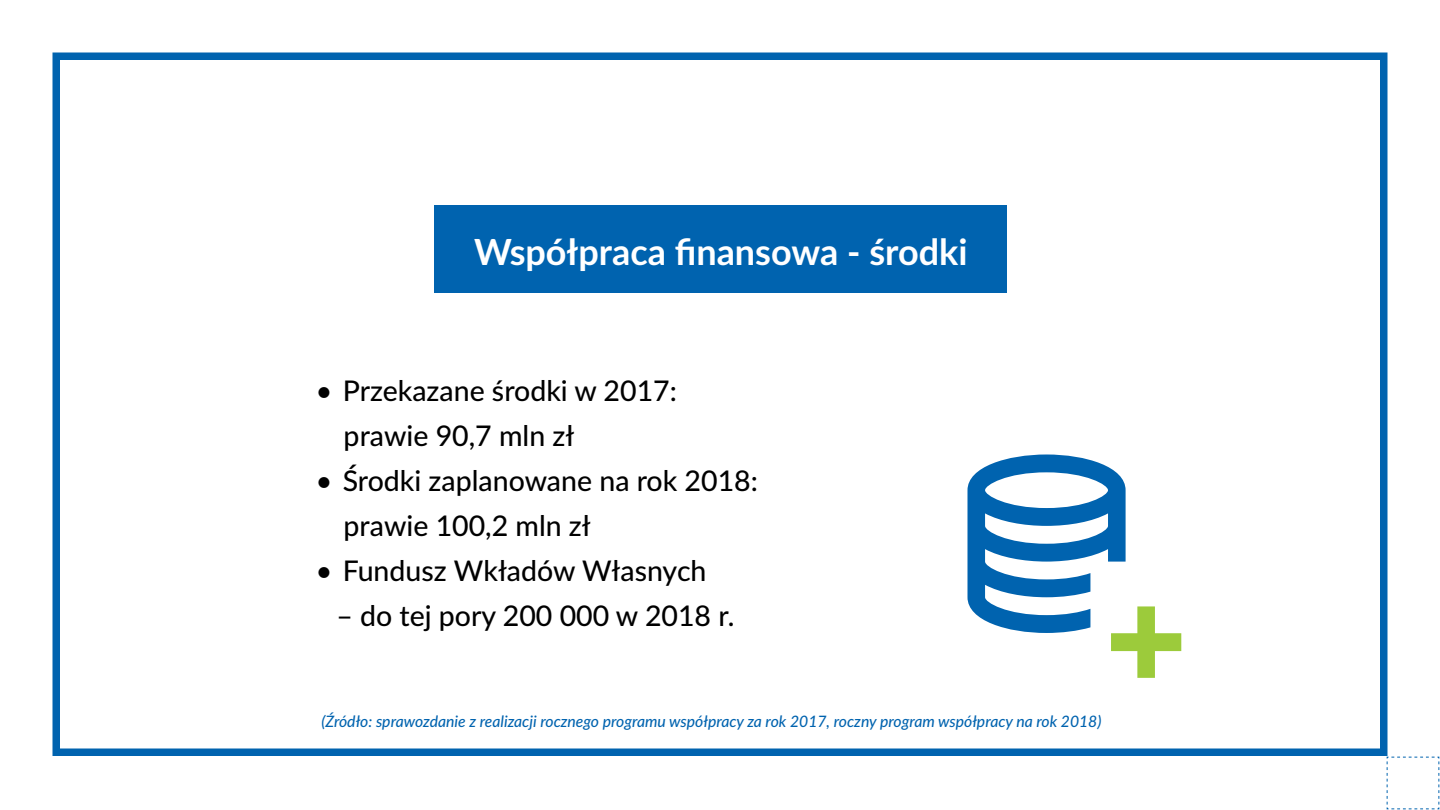
<style>
.page{position:relative;width:1440px;height:810px;background:#fff}
.page>*{position:absolute;margin:0;border:0;box-sizing:border-box;transform-origin:0 0}
.t1{font:700 36px "Lato";color:#fff}
.t2{font:500 28.5px/45px "Lato";color:#000}
.t3{font:italic 500 15.75px "Lato";color:#0063af}
</style>
<div class="page">
<div style="left:52px;top:52px;width:1336px;height:704px;border:8px solid #0063af"></div>
<svg style="left:1386px;top:756px;width:54px;height:54px"></svg>
<svg style="left:968px;top:454px;width:213px;height:224px"></svg>
<div style="left:434px;top:205px;width:573px;height:87px;background:#0063af"></div>
<p class="t1" style="left:474px;top:226px;width:495px">Współpraca finansowa - środki</p>
<p class="t2" style="left:344px;top:367px;width:335px;text-indent:-28px">• Przekazane środki w 2017: prawie 90,7 mln zł</p>
<p class="t2" style="left:344px;top:457px;width:416px;text-indent:-28px">• Środki zaplanowane na rok 2018: prawie 100,2 mln zł</p>
<p class="t2" style="left:316px;top:547px;width:392px">• Fundusz Wkładów Własnych</p>
<p class="t2" style="left:336px;top:592px;width:400px">– do tej pory 200 000 w 2018 r.</p>
<p class="t3" style="left:321px;top:710px;width:782px">(Źródło: sprawozdanie z realizacji rocznego programu współpracy za rok 2017, roczny program współpracy na rok 2018)</p>
</div>
